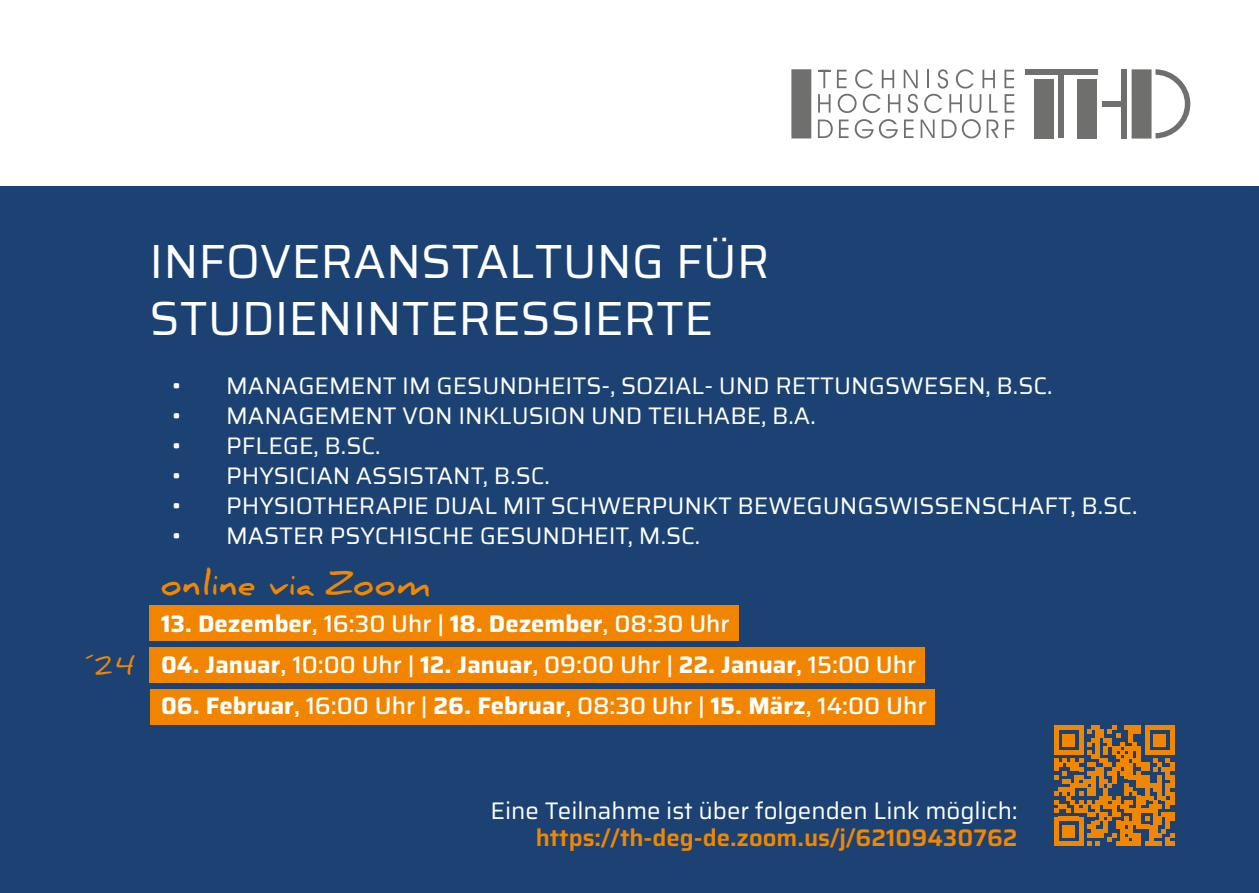
<style>
.page{position:relative;width:1259px;height:893px;background:#fff}
.page>*{position:absolute;margin:0;border:0;box-sizing:border-box;transform-origin:0 0}
.t1{font:48px/57.6px "Saira";color:#fff}
.t2{font:700 33px "Daniel";color:#f18700}
.t3{font:24px "Saira";color:#fff}
.t4{font:500 24px "Saira";color:#fff}
.t5{font:700 24px "Saira";color:#fff}
.t6{font:600 24px "Saira";color:#f18700}
.t7{font:700 24px "Daniel";color:#f18700}
.s1{font-weight:500}
.s2{font-weight:700}
</style>
<div class="page">
<div style="left:0;top:186px;width:1259px;height:707px;background:#1b4273"></div>
<svg style="left:1004px;top:70px;width:10px;height:18px"></svg>
<svg style="left:818px;top:70px;width:12px;height:18px"></svg>
<div style="left:1077px;top:79px;width:20px;height:59px;background:#6f6f6e"></div>
<div style="left:1034px;top:79px;width:20px;height:60px;background:#6f6f6e"></div>
<div style="left:1121px;top:69px;width:5px;height:70px;background:#6f6f6e"></div>
<div style="left:1131px;top:69px;width:20px;height:70px;background:#6f6f6e"></div>
<div style="left:791px;top:69px;width:20px;height:69px;background:#6f6f6e"></div>
<svg style="left:1155px;top:69px;width:35px;height:69px"></svg>
<div style="left:1024px;top:69px;width:73px;height:5px;background:#6f6f6e"></div>
<div style="left:1058px;top:74px;width:5px;height:64px;background:#6f6f6e"></div>
<div style="left:1101px;top:101px;width:20px;height:5px;background:#6f6f6e"></div>
<svg style="left:818px;top:94px;width:12px;height:19px"></svg>
<svg style="left:837px;top:69px;width:81px;height:44px"></svg>
<svg style="left:924px;top:69px;width:73px;height:44px"></svg>
<svg style="left:1004px;top:94px;width:10px;height:19px"></svg>
<svg style="left:818px;top:120px;width:15px;height:18px"></svg>
<svg style="left:839px;top:120px;width:9px;height:18px"></svg>
<svg style="left:854px;top:119px;width:19px;height:19px"></svg>
<svg style="left:879px;top:119px;width:18px;height:19px"></svg>
<svg style="left:904px;top:120px;width:9px;height:18px"></svg>
<svg style="left:920px;top:120px;width:14px;height:18px"></svg>
<svg style="left:941px;top:119px;width:39px;height:19px"></svg>
<svg style="left:986px;top:120px;width:12px;height:18px"></svg>
<svg style="left:1005px;top:120px;width:9px;height:18px"></svg>
<div style="left:150px;top:605px;width:589px;height:35px;background:#f18500"></div>
<svg style="left:1054px;top:726px;width:120px;height:120px"></svg>
<div style="left:150px;top:647px;width:775px;height:36px;background:#f18500"></div>
<div style="left:150px;top:690px;width:784px;height:35px;background:#f18500"></div>
<p class="t7" style="left:86px;top:653px;width:52px">´24</p>
<h1 class="t1" style="left:150px;top:231px;width:621px">INFOVERANSTALTUNG FÜR<br>STUDIENINTERESSIERTE</h1>
<p class="t3" style="left:172px;top:368px;width:882px">• MANAGEMENT IM GESUNDHEITS-, SOZIAL- UND RETTUNGSWESEN, B.SC.</p>
<p class="t3" style="left:172px;top:398px;width:645px">• MANAGEMENT VON INKLUSION UND TEILHABE, B.A.</p>
<p class="t3" style="left:172px;top:428px;width:210px">• PFLEGE, B.SC.</p>
<p class="t3" style="left:172px;top:458px;width:379px">• PHYSICIAN ASSISTANT, B.SC.</p>
<p class="t3" style="left:172px;top:488px;width:966px">• PHYSIOTHERAPIE DUAL MIT SCHWERPUNKT BEWEGUNGSWISSENSCHAFT, B.SC.</p>
<p class="t3" style="left:172px;top:518px;width:529px">• MASTER PSYCHISCHE GESUNDHEIT, M.SC.</p>
<h2 class="t2" style="left:161px;top:565px;width:271px">online via Zoom</h2>
<p class="t5" style="left:161px;top:605px;width:570px">13. Dezember<span class="s1">, 16:30 Uhr |</span> 18. Dezember<span class="s1">, 08:30 Uhr</span></p>
<p class="t4" style="left:161px;top:647px;width:757px"><span class="s2">04. Januar</span>, 10:00 Uhr | <span class="s2">12. Januar</span>, 09:00 Uhr | <span class="s2">22. Januar</span>, 15:00 Uhr</p>
<p class="t4" style="left:161px;top:688px;width:767px"><span class="s2">06. Februar</span>, 16:00 Uhr | <span class="s2">26. Februar</span>, 08:30 Uhr | <span class="s2">15. März</span>, 14:00 Uhr</p>
<p class="t3" style="left:490px;top:792px;width:528px">Eine Teilnahme ist über folgenden Link möglich:</p>
<p class="t6" style="left:536px;top:819px;width:483px">https://th-deg-de.zoom.us/j/62109430762</p>
</div>
